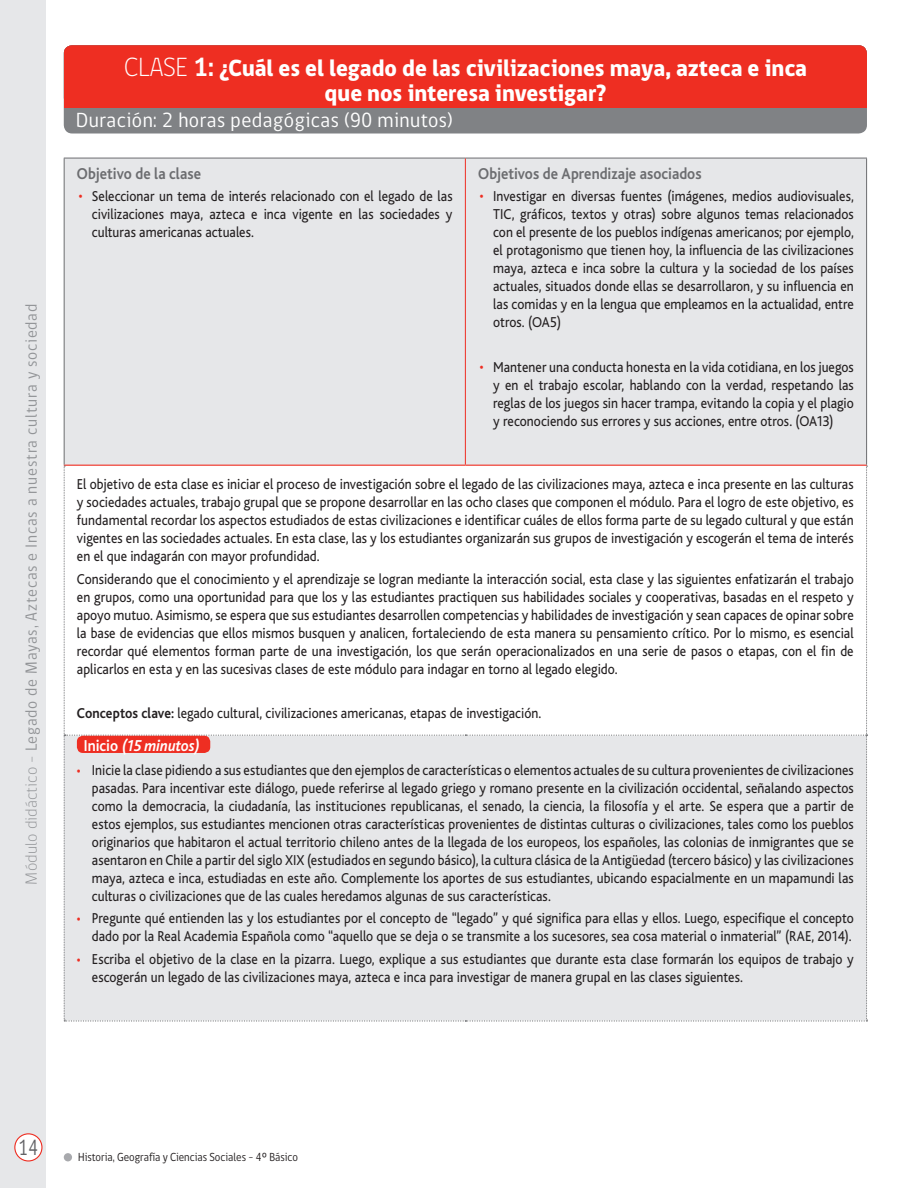
<style>
.page{position:relative;width:918px;height:1188px;background:#fff}
.page>*{position:absolute;margin:0;border:0;box-sizing:border-box;transform-origin:0 0}
.t1{font:800 24px "gob CL";color:#fff;scale:.95 1}
.t2{font:22.5px "gob CL";color:#636366;scale:.8 1}
.t3{font:21px "gob CL";letter-spacing:.025em;color:#fff;scale:.95 1}
.t4{font:16.5px "gob CL";letter-spacing:.05em;color:#939598;scale:.95 1}
.texto_clase{font:700 16.5px "Bliss";color:#6c6d70;scale:.9 1}
.t5{font:italic 700 16.5px "Bliss";color:#fff;scale:.9 1}
.texto_clase-2{font:15px/18px "Bliss";letter-spacing:.005em;color:#231f20;text-align:justify;scale:.9 1}
.t6{font:12px "gob CL";color:#231f20;scale:.9 1}
.s1{font-weight:300}
.s2{font-weight:300;font-size:27px}
.s3{font-weight:700;font-size:27px}
.s4{color:#ee2e22}
.s5{font-weight:700}
.s6{font-style:normal}
.s7{font-family:"Myriad Pro";color:#ee2e22}
</style>
<div class="page">
<div style="left:0;top:0;width:45px;height:1188px;background:#e6e7e9"></div>
<div style="left:64px;top:1153px;width:8px;height:8px;background:#a8a9ad;border-radius:50%"></div>
<div style="left:15px;top:1134px;width:27px;height:27px;background:#fff;border-radius:50%"></div>
<div style="left:14px;top:1133px;width:29px;height:29px;border:1px solid #ee2e22;border-radius:50%"></div>
<div style="left:65px;top:159px;width:801px;height:306px;background:#e6e7e9"></div>
<hr style="left:64px;top:465px;width:401px;height:1px;background:#ee2e22">
<hr style="left:465px;top:465px;width:402px;height:1px;background:#ee2e22">
<hr style="left:64px;top:158px;width:401px;height:1px;background:#6c6d70">
<hr style="left:64px;top:158px;width:1px;height:307px;background:#6c6d70">
<hr style="left:465px;top:158px;width:402px;height:1px;background:#6c6d70">
<hr style="left:866px;top:158px;width:1px;height:307px;background:#6c6d70">
<hr style="left:465px;top:158px;width:1px;height:307px;background:#ee2e22">
<svg style="left:64px;top:466px;width:804px;height:556px"></svg>
<div style="left:77px;top:736px;width:133px;height:17px;background:#ee2e22;border-radius:6px"></div>
<div style="left:64px;top:45px;width:803px;height:89px;background:#808285;border-radius:9px"></div>
<div style="left:64px;top:45px;width:803px;height:63px;background:#ee2e22"></div>
<p class="t4" style="left:20px;top:885px;width:613px;rotate:-90deg"><span class="s1">Módulo didáctico -</span> Legado de Mayas, Aztecas e Incas a nuestra cultura y sociedad</p>
<p class="t1" style="left:124px;top:51px;width:721px"><span class="s2">CLASE</span> <span class="s3">1:</span> ¿Cuál es el legado de las civilizaciones maya, azteca e inca</p>
<p class="t1" style="left:325px;top:77px;width:298px">que nos interesa investigar?</p>
<p class="t3" style="left:76px;top:105px;width:398px">Duración: 2 horas pedagógicas (90 minutos)</p>
<p class="texto_clase" style="left:77px;top:165px;width:139px">Objetivo de la clase</p>
<p class="texto_clase-2" style="left:92px;top:188px;width:402px;text-indent:-14px"><span class="s4">•</span> Seleccionar un tema de interés relacionado con el legado de las civilizaciones maya, azteca e inca vigente en las sociedades y culturas americanas actuales.</p>
<p class="texto_clase" style="left:478px;top:165px;width:250px">Objetivos de Aprendizaje asociados</p>
<p class="texto_clase-2" style="left:493px;top:188px;width:402px;text-indent:-14px"><span class="s4">•</span> Investigar en diversas fuentes (imágenes, medios audiovisuales, TIC, gráficos, textos y otras) sobre algunos temas relacionados con el presente de los pueblos indígenas americanos; por ejemplo, el protagonismo que tienen hoy, la influencia de las civilizaciones maya, azteca e inca sobre la cultura y la sociedad de los países actuales, situados donde ellas se desarrollaron, y su influencia en las comidas y en la lengua que empleamos en la actualidad, entre otros. (OA5)</p>
<p class="texto_clase-2" style="left:493px;top:358px;width:402px;text-indent:-14px"><span class="s4">•</span> Mantener una conducta honesta en la vida cotidiana, en los juegos y en el trabajo escolar, hablando con la verdad, respetando las reglas de los juegos sin hacer trampa, evitando la copia y el plagio y reconociendo sus errores y sus acciones, entre otros. (OA13)</p>
<p class="texto_clase-2" style="left:77px;top:476px;width:865px">El objetivo de esta clase es iniciar el proceso de investigación sobre el legado de las civilizaciones maya, azteca e inca presente en las culturas y sociedades actuales, trabajo grupal que se propone desarrollar en las ocho clases que componen el módulo. Para el logro de este objetivo, es fundamental recordar los aspectos estudiados de estas civilizaciones e identificar cuáles de ellos forma parte de su legado cultural y que están vigentes en las sociedades actuales. En esta clase, las y los estudiantes organizarán sus grupos de investigación y escogerán el tema de interés en el que indagarán con mayor profundidad.</p>
<p class="texto_clase-2" style="left:77px;top:570px;width:865px">Considerando que el conocimiento y el aprendizaje se logran mediante la interacción social, esta clase y las siguientes enfatizarán el trabajo en grupos, como una oportunidad para que los y las estudiantes practiquen sus habilidades sociales y cooperativas, basadas en el respeto y apoyo mutuo. Asimismo, se espera que sus estudiantes desarrollen competencias y habilidades de investigación y sean capaces de opinar sobre la base de evidencias que ellos mismos busquen y analicen, fortaleciendo de esta manera su pensamiento crítico. Por lo mismo, es esencial recordar qué elementos forman parte de una investigación, los que serán operacionalizados en una serie de pasos o etapas, con el fin de aplicarlos en esta y en las sucesivas clases de este módulo para indagar en torno al legado elegido.</p>
<p class="texto_clase-2" style="left:77px;top:705px;width:518px"><span class="s5">Conceptos clave:</span> legado cultural, civilizaciones americanas, etapas de investigación.</p>
<p class="t5" style="left:84px;top:737px;width:131px"><span class="s6">Inicio</span> (15 minutos)</p>
<p class="texto_clase-2" style="left:92px;top:762px;width:848px;text-indent:-15px"><span class="s7">•</span> Inicie la clase pidiendo a sus estudiantes que den ejemplos de características o elementos actuales de su cultura provenientes de civilizaciones pasadas. Para incentivar este diálogo, puede referirse al legado griego y romano presente en la civilización occidental, señalando aspectos como la democracia, la ciudadanía, las instituciones republicanas, el senado, la ciencia, la filosofía y el arte. Se espera que a partir de estos ejemplos, sus estudiantes mencionen otras características provenientes de distintas culturas o civilizaciones, tales como los pueblos originarios que habitaron el actual territorio chileno antes de la llegada de los europeos, los españoles, las colonias de inmigrantes que se asentaron en Chile a partir del siglo XIX (estudiados en segundo básico), la cultura clásica de la Antigüedad (tercero básico) y las civilizaciones maya, azteca e inca, estudiadas en este año. Complemente los aportes de sus estudiantes, ubicando espacialmente en un mapamundi las culturas o civilizaciones que de las cuales heredamos algunas de sus características.</p>
<p class="texto_clase-2" style="left:77px;top:910px;width:865px;text-align:right"><span class="s7">•</span> Pregunte qué entienden las y los estudiantes por el concepto de “legado” y qué significa para ellas y ellos. Luego, especifique el concepto dado por la Real Academia Española como “aquello que se deja o se transmite a los sucesores, sea cosa material o inmaterial” (RAE, 2014).</p>
<p class="texto_clase-2" style="left:92px;top:950px;width:848px;text-indent:-15px"><span class="s7">•</span> Escriba el objetivo de la clase en la pizarra. Luego, explique a sus estudiantes que durante esta clase formarán los equipos de trabajo y escogerán un legado de las civilizaciones maya, azteca e inca para investigar de manera grupal en las clases siguientes.</p>
<p class="t2" style="left:18px;top:1132px;width:26px">14</p>
<p class="t6" style="left:78px;top:1149px;width:246px">Historia, Geografía y Ciencias Sociales - 4º Básico</p>
</div>
